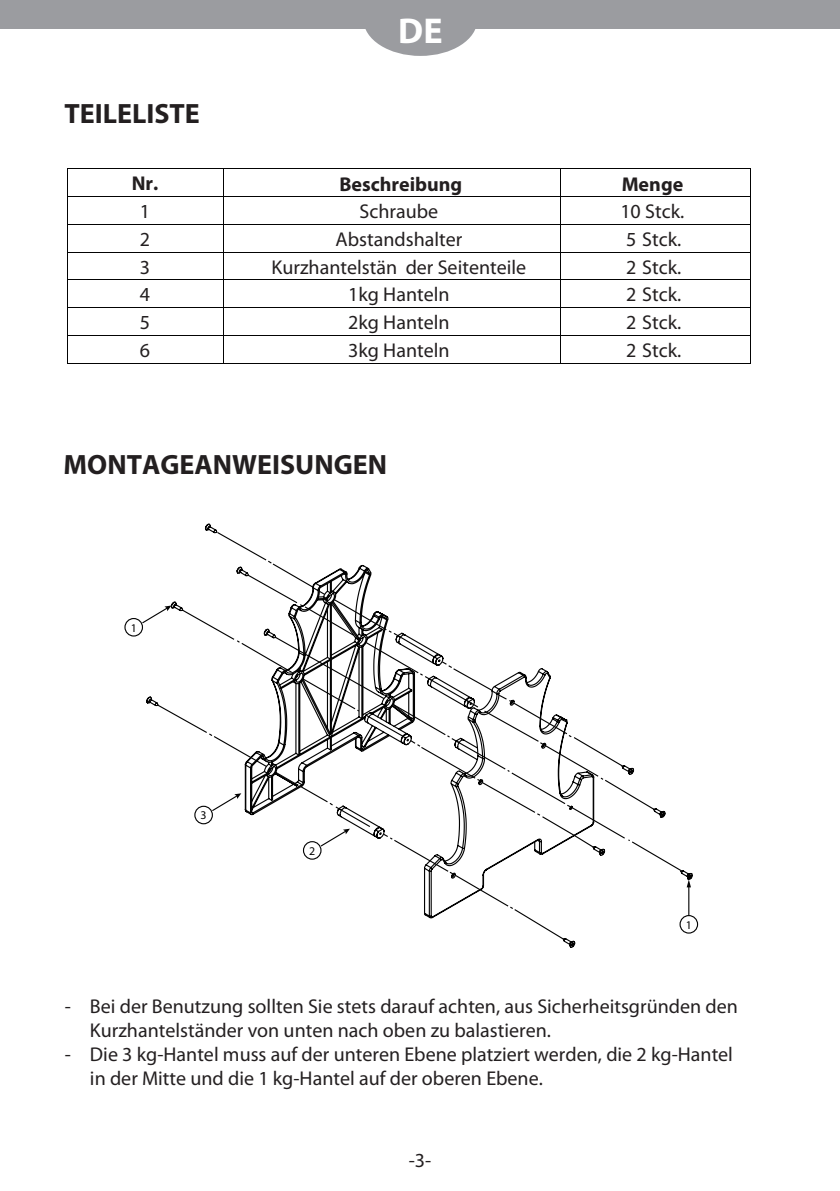
<style>
.page{position:relative;width:840px;height:1191px;background:#fff}
.page>*{position:absolute;margin:0;border:0;box-sizing:border-box;transform-origin:0 0}
.t1{font:700 36px "Myriad Pro";color:#fff}
.t2{font:700 28px "Myriad Pro";color:#231f20}
.t3{font:20px/24px "Myriad Pro";color:#231f20}
.t4{font:700 20px "Myriad Pro";color:#231f20}
.t5{font:11.8px "Myriad Pro";color:#030303}
</style>
<div class="page">
<div style="left:0;top:0;width:839px;height:28px;background:#9b9ca0"></div>
<svg style="left:363px;top:28px;width:114px;height:28px"></svg>
<div style="left:679px;top:915px;width:18px;height:18px;border:1px solid #030303;border-radius:50%"></div>
<div style="left:124px;top:618px;width:19px;height:18px;border:1px solid #030303;border-radius:50%"></div>
<svg style="left:141px;top:531px;width:549px;height:409px"></svg>
<hr style="left:67px;top:168px;width:156px;height:1px;background:#030303">
<hr style="left:224px;top:168px;width:336px;height:1px;background:#030303">
<hr style="left:561px;top:168px;width:189px;height:1px;background:#030303">
<hr style="left:67px;top:196px;width:156px;height:1px;background:#030303">
<hr style="left:224px;top:196px;width:336px;height:1px;background:#030303">
<hr style="left:561px;top:196px;width:189px;height:1px;background:#030303">
<hr style="left:67px;top:224px;width:156px;height:1px;background:#030303">
<hr style="left:224px;top:224px;width:336px;height:1px;background:#030303">
<hr style="left:561px;top:224px;width:189px;height:1px;background:#030303">
<hr style="left:67px;top:252px;width:156px;height:1px;background:#030303">
<hr style="left:224px;top:252px;width:336px;height:1px;background:#030303">
<hr style="left:561px;top:252px;width:189px;height:1px;background:#030303">
<hr style="left:67px;top:279px;width:156px;height:1px;background:#030303">
<hr style="left:224px;top:279px;width:336px;height:1px;background:#030303">
<hr style="left:561px;top:279px;width:189px;height:1px;background:#030303">
<hr style="left:67px;top:307px;width:156px;height:1px;background:#030303">
<hr style="left:224px;top:307px;width:336px;height:1px;background:#030303">
<hr style="left:561px;top:307px;width:189px;height:1px;background:#030303">
<hr style="left:67px;top:335px;width:156px;height:1px;background:#030303">
<hr style="left:224px;top:335px;width:336px;height:1px;background:#030303">
<hr style="left:561px;top:335px;width:189px;height:1px;background:#030303">
<svg style="left:67px;top:169px;width:1px;height:194px"></svg>
<hr style="left:67px;top:363px;width:156px;height:1px;background:#030303">
<svg style="left:223px;top:168px;width:1px;height:196px"></svg>
<hr style="left:224px;top:363px;width:336px;height:1px;background:#030303">
<svg style="left:560px;top:168px;width:1px;height:196px"></svg>
<hr style="left:561px;top:363px;width:189px;height:1px;background:#030303">
<svg style="left:750px;top:168px;width:1px;height:196px"></svg>
<h2 class="t2" style="left:64px;top:96px;width:137px">TEILELISTE</h2>
<h1 class="t1" style="left:398px;top:8px;width:46px">DE</h1>
<p class="t4" style="left:132px;top:170px;width:28px">Nr.</p>
<p class="t4" style="left:339px;top:171px;width:124px">Beschreibung</p>
<p class="t4" style="left:621px;top:171px;width:63px">Menge</p>
<p class="t3" style="left:140px;top:199px;width:12px">1</p>
<p class="t3" style="left:359px;top:199px;width:80px">Schraube</p>
<p class="t3" style="left:620px;top:199px;width:65px">10 Stck.</p>
<p class="t3" style="left:140px;top:227px;width:12px">2</p>
<p class="t3" style="left:335px;top:227px;width:128px">Abstandshalter</p>
<p class="t3" style="left:625px;top:227px;width:57px">5 Stck.</p>
<p class="t3" style="left:140px;top:254px;width:12px">3</p>
<p class="t3" style="left:271px;top:254px;width:256px">Kurzhantelstän der Seitenteile</p>
<p class="t3" style="left:625px;top:254px;width:57px">2 Stck.</p>
<p class="t3" style="left:140px;top:282px;width:12px">4</p>
<p class="t3" style="left:348px;top:282px;width:103px">1kg Hanteln</p>
<p class="t3" style="left:625px;top:282px;width:57px">2 Stck.</p>
<p class="t3" style="left:140px;top:310px;width:12px">5</p>
<p class="t3" style="left:348px;top:310px;width:103px">2kg Hanteln</p>
<p class="t3" style="left:625px;top:310px;width:57px">2 Stck.</p>
<p class="t3" style="left:140px;top:338px;width:12px">6</p>
<p class="t3" style="left:348px;top:338px;width:103px">3kg Hanteln</p>
<p class="t3" style="left:625px;top:338px;width:57px">2 Stck.</p>
<h2 class="t2" style="left:64px;top:446px;width:325px">MONTAGEANWEISUNGEN</h2>
<p class="t5" style="left:131px;top:620px;width:8px">1</p>
<p class="t5" style="left:200px;top:808px;width:8px">3</p>
<p class="t5" style="left:309px;top:843px;width:8px">2</p>
<p class="t5" style="left:685px;top:917px;width:8px">1</p>
<p class="t3" style="left:65px;top:994px;width:8px">-</p>
<p class="t3" style="left:65px;top:1042px;width:8px">-</p>
<p class="t3" style="left:90px;top:994px;width:649px">Bei der Benutzung sollten Sie stets darauf achten, aus Sicherheitsgründen den Kurzhantelständer von unten nach oben zu balastieren.<br>Die 3 kg-Hantel muss auf der unteren Ebene platziert werden, die 2 kg-Hantel in der Mitte und die 1 kg-Hantel auf der oberen Ebene.</p>
<p class="t3" style="left:408px;top:1148px;width:24px">-3-</p>
</div>
